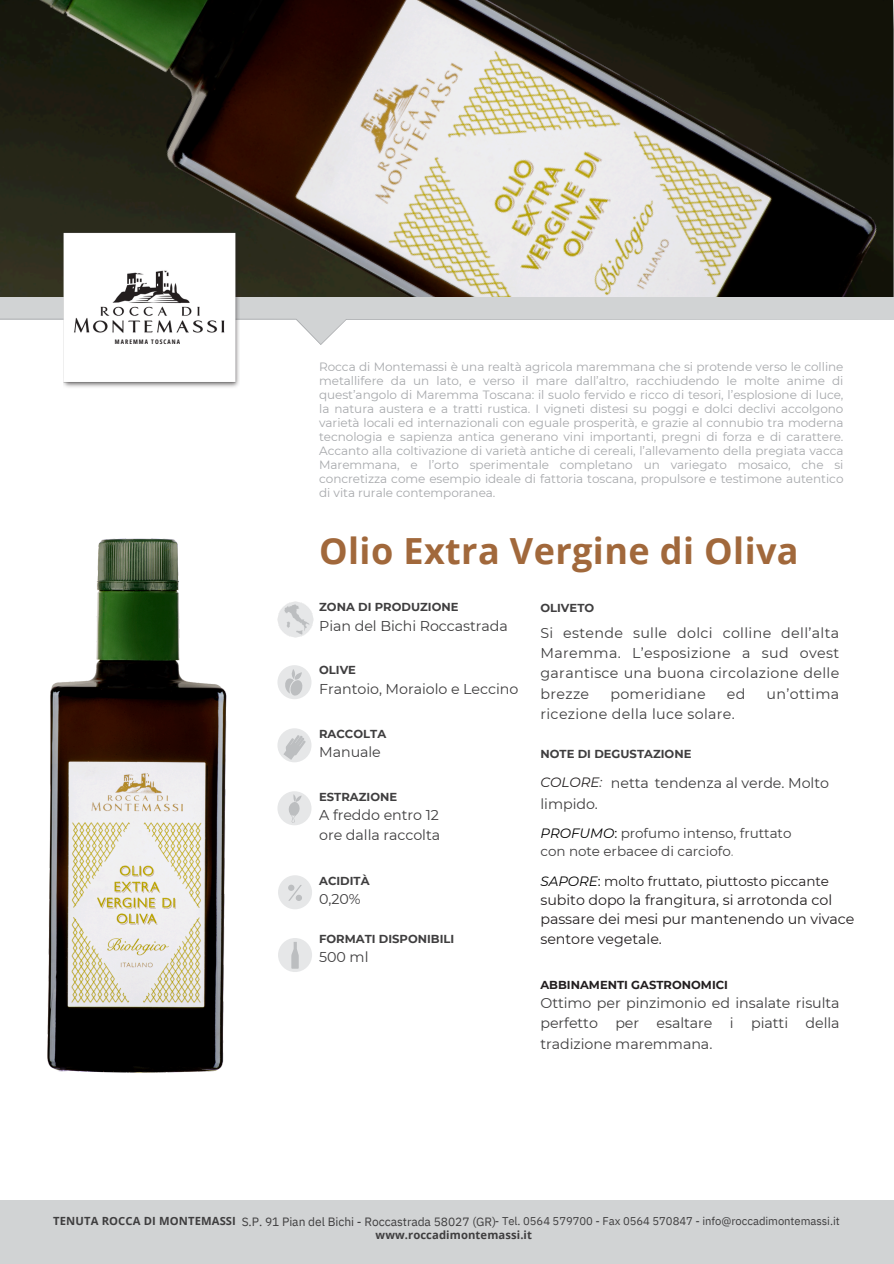
<style>
.page{position:relative;width:894px;height:1264px;background:#fff}
.page>*{position:absolute;margin:0;border:0;box-sizing:border-box;transform-origin:0 0}
.t1{font:700 36px "Open Sans";letter-spacing:.01em;color:#a1683b}
.t2{font:14.25px/20.2px "Montserrat";letter-spacing:-.005em;color:#3f3e3f;text-align:justify}
.t3{font:14.25px/19.2px "Montserrat";letter-spacing:-.005em;color:#231f20}
.t4{font:14.25px "Montserrat";letter-spacing:.025em;color:#3f3e3f}
.t5{font:13.5px/18px "Montserrat";letter-spacing:-.005em;color:#3f3e3f}
.t6{font:13.5px "Montserrat";letter-spacing:-.005em;color:#231f20}
.t7{font:italic 13.5px "Montserrat";color:#231f20}
.t8{font:12px/14px "Montserrat";letter-spacing:-.005em;color:#a7a9ac;text-align:justify}
.t9{font:700 11.55px "Montserrat";color:#3f3e3f}
.t10{font:700 11.55px "Montserrat";color:#231f20}
.t11{font:11.25px "IBM Plex Sans";letter-spacing:-.005em;color:#3f3e3f}
.t12{font:700 11.25px "Open Sans";letter-spacing:.01em;color:#3f3e3f}
.t13{font:700 6.3px "Open Sans Condensed";letter-spacing:.165em;color:#231f20}
.s1{color:#3f3e3f}
.s2{font-style:italic;color:#000}
.s3{color:#000}
.s4{color:#8f8e8d}
.s5{font-size:12px}
</style>
<div class="page">
<img style="left:0;top:0;width:893px;height:298px">
<div style="left:0;top:1199px;width:893px;height:64px;background:#d1d3d4"></div>
<div style="left:0;top:298px;width:893px;height:21px;background:#d1d3d4"></div>
<svg style="left:0;top:318px;width:893px;height:27px"></svg>
<img style="left:56px;top:225px;width:186px;height:162px">
<div style="left:277px;top:728px;width:34px;height:34px;background:#e6e7e8;border-radius:50%"></div>
<svg style="left:283px;top:735px;width:22px;height:25px"></svg>
<div style="left:278px;top:875px;width:34px;height:34px;background:#e6e7e8;border-radius:50%"></div>
<svg style="left:288px;top:884px;width:14px;height:17px"></svg>
<div style="left:278px;top:938px;width:34px;height:34px;background:#e6e7e8;border-radius:50%"></div>
<svg style="left:291px;top:942px;width:7px;height:26px"></svg>
<div style="left:277px;top:665px;width:34px;height:34px;background:#e6e7e8;border-radius:50%"></div>
<svg style="left:285px;top:672px;width:17px;height:23px"></svg>
<img style="left:277px;top:601px;width:37px;height:37px">
<div style="left:277px;top:791px;width:34px;height:34px;background:#e6e7e8;border-radius:50%"></div>
<svg style="left:288px;top:794px;width:13px;height:28px"></svg>
<img style="left:47px;top:538px;width:180px;height:535px">
<h1 class="t13" style="left:115px;top:337px;width:67px">MAREMMA TOSCANA</h1>
<p class="t8" style="left:319px;top:359px;width:525px">Rocca di Montemassi è una realtà agricola maremmana che si protende verso le colline metallifere da un lato, e verso il mare dall’altro, racchiudendo le molte anime di quest’angolo di Maremma Toscana: il suolo fervido e ricco di tesori, l’esplosione di luce, la natura austera e a tratti rustica. I vigneti distesi su poggi e dolci declivi accolgono varietà locali ed internazionali con eguale prosperità, e grazie al connubio tra moderna tecnologia e sapienza antica generano vini importanti, pregni di forza e di carattere.<br>Accanto alla coltivazione di varietà antiche di cereali, l’allevamento della pregiata vacca Maremmana, e l’orto sperimentale completano un variegato mosaico, che si concretizza come esempio ideale di fattoria toscana, propulsore e testimone autentico di vita rurale contemporanea.</p>
<h2 class="t1" style="left:319px;top:525px;width:481px">Olio Extra Vergine di Oliva</h2>
<p class="t9" style="left:319px;top:600px;width:141px">ZONA DI PRODUZIONE</p>
<p class="t2" style="left:319px;top:615px;width:190px">Pian del Bichi Roccastrada</p>
<p class="t9" style="left:540px;top:600px;width:55px">OLIVETO</p>
<p class="t2" style="left:540px;top:622px;width:300px">Si estende sulle dolci colline dell’alta Maremma. L’esposizione a sud ovest garantisce una buona circolazione delle brezze</p>
<p class="t9" style="left:319px;top:663px;width:38px">OLIVE</p>
<p class="t2" style="left:319px;top:678px;width:201px">Frantoio, Moraiolo e Leccino</p>
<p class="t4" style="left:610px;top:684px;width:97px">pomeridiane</p>
<p class="t2" style="left:726px;top:683px;width:20px">ed</p>
<p class="t4" style="left:766px;top:684px;width:74px">un’ottima</p>
<p class="t4" style="left:540px;top:705px;width:196px">ricezione della luce solare.</p>
<p class="t9" style="left:319px;top:726px;width:68px">RACCOLTA</p>
<p class="t2" style="left:319px;top:741px;width:63px">Manuale</p>
<p class="t9" style="left:319px;top:789px;width:79px">ESTRAZIONE</p>
<p class="t2" style="left:319px;top:804px;width:122px">A freddo entro 12 ore dalla raccolta</p>
<h3 class="t9" style="left:319px;top:873px;width:52px">ACIDITÀ</h3>
<h3 class="t2" style="left:319px;top:888px;width:43px">0,20%</h3>
<p class="t9" style="left:319px;top:932px;width:137px">FORMATI DISPONIBILI</p>
<p class="t2" style="left:319px;top:947px;width:51px">500 ml</p>
<h3 class="t9" style="left:540px;top:746px;width:152px">NOTE DI DEGUSTAZIONE</h3>
<h4 class="t7" style="left:540px;top:774px;width:63px">COLORE<span class="s1">:</span></h4>
<h3 class="t2" style="left:610px;top:773px;width:219px">netta tendenza al verde. Molto</h3>
<h3 class="t2" style="left:540px;top:794px;width:59px">limpido.</h3>
<h6 class="t5" style="left:540px;top:824px;width:252px"><span class="s2">PROFUMO</span><span class="s3">:</span> profumo intenso, fruttato con note erbacee di carciofo<span class="s4">.</span></h6>
<p class="t6" style="left:540px;top:873px;width:290px"><span class="s2">SAPORE</span><span class="s3">:</span> molto fruttato, piuttosto piccante</p>
<p class="t3" style="left:540px;top:890px;width:315px">subito dopo la frangitura, si arrotonda col passare dei mesi pur mantenendo un vivace</p>
<p class="t3" style="left:540px;top:928px;width:123px">sentore vegetale.</p>
<p class="t10" style="left:540px;top:977px;width:189px">ABBINAMENTI GASTRONOMICI</p>
<p class="t2" style="left:540px;top:993px;width:301px">Ottimo per pinzimonio ed insalate risulta perfetto per esaltare i piatti della tradizione maremmana.</p>
<p class="t11" style="left:242px;top:1213px;width:599px"><span class="s5">S.P. 91 Pian del Bichi - Roccastrada 58027 (GR)</span>- Tel. 0564 579700 - Fax 0564 570847 - info@roccadimontemassi.it</p>
<p class="t12" style="left:53px;top:1213px;width:184px">TENUTA ROCCA DI MONTEMASSI</p>
<h5 class="t12" style="left:375px;top:1226px;width:158px">www.roccadimontemassi.it</h5>
</div>
